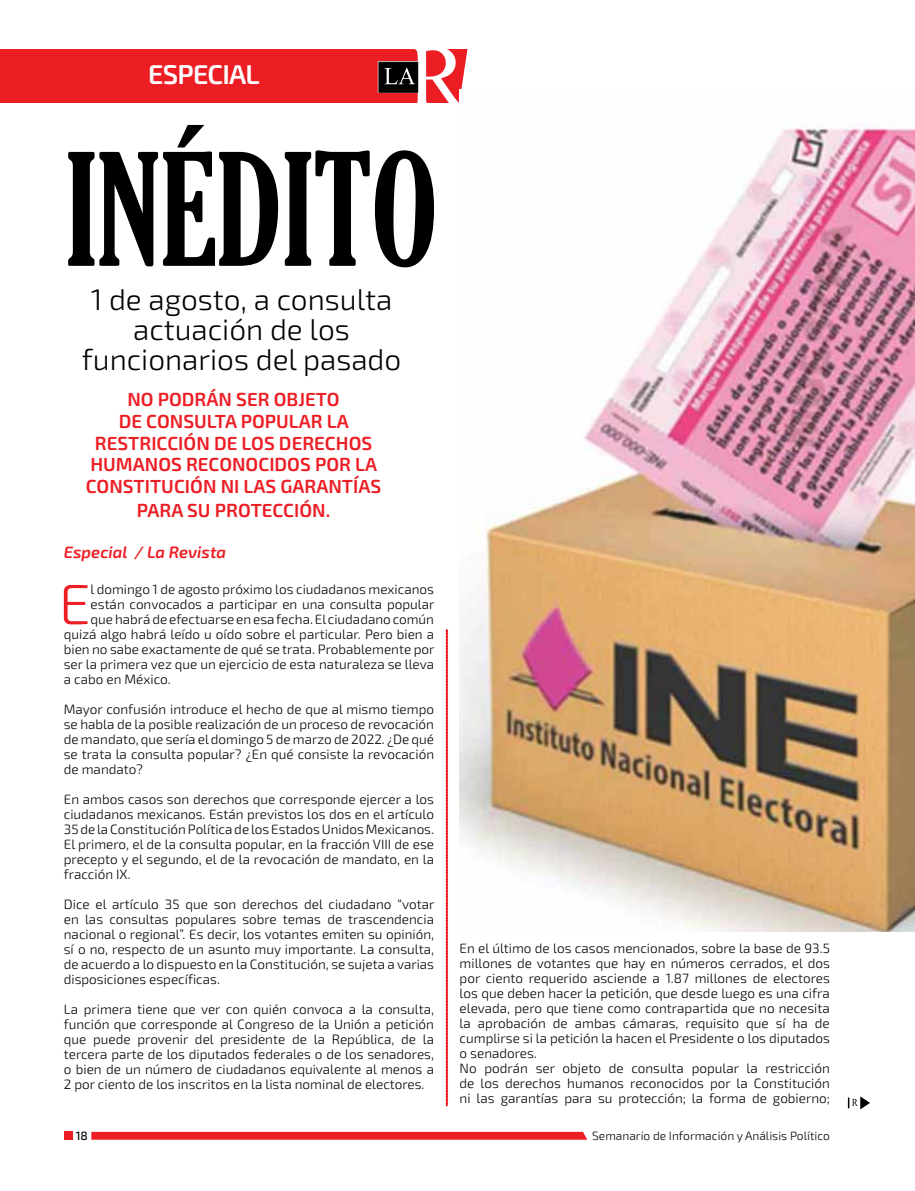
<style>
.page{position:relative;width:915px;height:1191px;background:#fff}
.page>*{position:absolute;margin:0;border:0;box-sizing:border-box;transform-origin:0 0}
.t1{font:extra-condensed 150px "Gloucester";color:#000}
.t2{font:300 57px "Exo 2";color:#ed1d24}
.t3{font:300 29.7px/29.7px "Exo 2";color:#000;text-align:center}
.t4{font:900 27.15px "Exo 2";letter-spacing:-.03em;color:#fff}
.t5{font:600 27.15px "Exo 2";letter-spacing:-.03em;color:#fff}
.t6{font:600 18.9px/21.6px "Exo 2";color:#ed1d24;text-align:center}
.t7{font:italic 600 16.5px "Exo 2";color:#ed1d24}
.t8{font:300 13.5px/15px "Exo 2";color:#000;text-align:justify}
.t9{font:300 12px "Exo 2";color:#000}
.t10{font:500 12px "Exo 2";color:#000}
</style>
<div class="page">
<div style="left:64px;top:1131px;width:8px;height:9px;background:#ed1d24"></div>
<svg style="left:91px;top:1131px;width:496px;height:8px;background:#ee353b"></svg>
<svg style="left:0;top:49px;width:467px;height:54px;background:#e3272e"></svg>
<svg style="left:446px;top:629px;width:1px;height:477px"></svg>
<svg style="left:847px;top:1096px;width:22px;height:13px"></svg>
<img style="left:460px;top:89px;width:454px;height:842px">
<h3 class="t4" style="left:92px;top:52px;width:108px">Especial</h3>
<h3 class="t5" style="left:148px;top:58px;width:113px">ESPECIAL</h3>
<h1 class="t1" style="left:66px;top:125px;width:374px">INÉDITO</h1>
<h3 class="t3" style="left:82px;top:285px;width:321px">1 de agosto, a consulta actuación de los funcionarios del pasado</h3>
<h3 class="t6" style="left:86px;top:389px;width:297px">NO PODRÁN SER OBJETO<br>DE CONSULTA POPULAR LA<br>RESTRICCIÓN DE LOS DERECHOS<br>HUMANOS RECONOCIDOS POR LA<br>CONSTITUCIÓN NI LAS GARANTÍAS</h3>
<h3 class="t6" style="left:137px;top:500px;width:195px">PARA SU PROTECCIÓN.</h3>
<p class="t7" style="left:64px;top:543px;width:164px">Especial / La Revista</p>
<h2 class="t2" style="left:59px;top:571px;width:33px">E</h2>
<p class="t8" style="left:91px;top:582px;width:345px">l domingo 1 de agosto próximo los ciudadanos mexicanos</p>
<p class="t8" style="left:91px;top:597px;width:345px">están convocados a participar en una consulta popular</p>
<p class="t8" style="left:91px;top:612px;width:345px">que habrá de efectuarse en esa fecha. El ciudadano común</p>
<p class="t8" style="left:64px;top:627px;width:371px">quizá algo habrá leído u oído sobre el particular. Pero bien a</p>
<p class="t8" style="left:64px;top:642px;width:372px">bien no sabe exactamente de qué se trata. Probablemente por</p>
<p class="t8" style="left:64px;top:657px;width:371px">ser la primera vez que un ejercicio de esta naturaleza se lleva</p>
<p class="t8" style="left:64px;top:672px;width:108px">a cabo en México.</p>
<p class="t8" style="left:64px;top:702px;width:371px">Mayor confusión introduce el hecho de que al mismo tiempo se habla de la posible realización de un proceso de revocación de mandato, que sería el domingo 5 de marzo de 2022. ¿De qué se trata la consulta popular? ¿En qué consiste la revocación de mandato?</p>
<p class="t8" style="left:64px;top:792px;width:371px">En ambos casos son derechos que corresponde ejercer a los ciudadanos mexicanos. Están previstos los dos en el artículo 35 de la Constitución Política de los Estados Unidos Mexicanos.<br>El primero, el de la consulta popular, en la fracción VIII de ese precepto y el segundo, el de la revocación de mandato, en la fracción IX.</p>
<p class="t8" style="left:64px;top:897px;width:372px">Dice el artículo 35 que son derechos del ciudadano “votar en las consultas populares sobre temas de trascendencia nacional o regional”. Es decir, los votantes emiten su opinión, sí o no, respecto de un asunto muy importante. La consulta, de acuerdo a lo dispuesto en la Constitución, se sujeta a varias disposiciones específicas.</p>
<p class="t8" style="left:64px;top:1002px;width:371px">La primera tiene que ver con quién convoca a la consulta, función que corresponde al Congreso de la Unión a petición que puede provenir del presidente de la República, de la tercera parte de los diputados federales o de los senadores, o bien de un número de ciudadanos equivalente al menos a 2 por ciento de los inscritos en la lista nominal de electores.</p>
<p class="t8" style="left:459px;top:941px;width:371px;text-align:left">En el último de los casos mencionados, sobre la base de 93.5 millones de votantes que hay en números cerrados, el dos por ciento requerido asciende a 1.87 millones de electores los que deben hacer la petición, que desde luego es una cifra elevada, pero que tiene como contrapartida que no necesita la aprobación de ambas cámaras, requisito que sí ha de cumplirse si la petición la hacen el Presidente o los diputados o senadores.<br>No podrán ser objeto de consulta popular la restricción de los derechos humanos reconocidos por la Constitución ni las garantías para su protección; la forma de gobierno;</p>
<p class="t10" style="left:76px;top:1128px;width:14px">18</p>
<p class="t9" style="left:592px;top:1128px;width:239px">Semanario de Información y Análisis Político</p>
</div>
